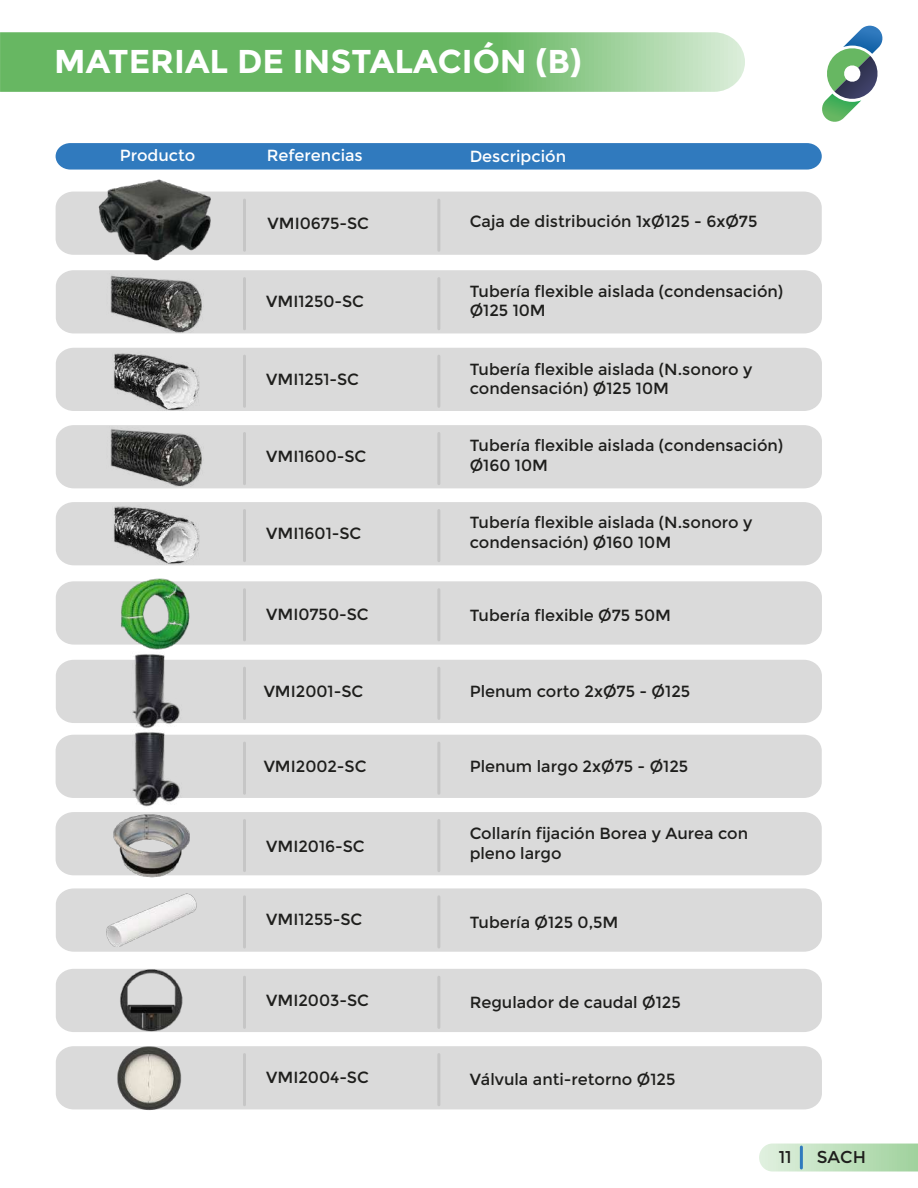
<style>
.page{position:relative;width:918px;height:1188px;background:#fff}
.page>*{position:absolute;margin:0;border:0;box-sizing:border-box;transform-origin:0 0}
.t1{font:700 33px "Montserrat";color:#fff}
.t2{font:17.1px "Montserrat";color:#1e1e1c}
.t3{font:16.2px/19.4px "Montserrat";color:#1e1e1c}
.t4{font:16.2px "Montserrat";color:#fff}
</style>
<div class="page">
<div style="left:56px;top:270px;width:766px;height:63px;background:#dadada"></div>
<div style="left:56px;top:348px;width:766px;height:63px;background:#dadada"></div>
<div style="left:56px;top:425px;width:766px;height:63px;background:#dadada"></div>
<div style="left:56px;top:502px;width:766px;height:63px;background:#dadada"></div>
<div style="left:56px;top:581px;width:766px;height:64px;background:#dadada"></div>
<svg style="left:56px;top:143px;width:766px;height:27px;background:#357dbf"></svg>
<div style="left:56px;top:192px;width:766px;height:63px;background:#dadada"></div>
<div style="left:56px;top:660px;width:766px;height:63px;background:#dadada"></div>
<div style="left:56px;top:735px;width:766px;height:63px;background:#dadada"></div>
<div style="left:56px;top:812px;width:766px;height:63px;background:#dadada"></div>
<div style="left:56px;top:888px;width:766px;height:64px;background:#dadada"></div>
<div style="left:56px;top:969px;width:766px;height:63px;background:#dadada"></div>
<div style="left:56px;top:1046px;width:766px;height:63px;background:#dadada"></div>
<hr style="left:243px;top:279px;width:3px;height:50px;background:#c6c6c6">
<hr style="left:243px;top:356px;width:3px;height:50px;background:#c6c6c6">
<hr style="left:243px;top:433px;width:3px;height:51px;background:#c6c6c6">
<hr style="left:243px;top:510px;width:3px;height:51px;background:#c6c6c6">
<hr style="left:243px;top:590px;width:3px;height:50px;background:#c6c6c6">
<hr style="left:243px;top:200px;width:3px;height:50px;background:#c6c6c6">
<hr style="left:243px;top:668px;width:3px;height:50px;background:#c6c6c6">
<hr style="left:243px;top:743px;width:3px;height:50px;background:#c6c6c6">
<hr style="left:243px;top:820px;width:3px;height:51px;background:#c6c6c6">
<hr style="left:243px;top:897px;width:3px;height:50px;background:#c6c6c6">
<hr style="left:243px;top:977px;width:3px;height:50px;background:#c6c6c6">
<hr style="left:243px;top:1055px;width:3px;height:50px;background:#c6c6c6">
<hr style="left:437px;top:279px;width:3px;height:50px;background:#c6c6c6">
<hr style="left:437px;top:356px;width:3px;height:50px;background:#c6c6c6">
<hr style="left:437px;top:433px;width:3px;height:51px;background:#c6c6c6">
<hr style="left:437px;top:510px;width:3px;height:51px;background:#c6c6c6">
<hr style="left:437px;top:590px;width:3px;height:50px;background:#c6c6c6">
<hr style="left:437px;top:200px;width:3px;height:50px;background:#c6c6c6">
<hr style="left:437px;top:668px;width:3px;height:50px;background:#c6c6c6">
<hr style="left:437px;top:743px;width:3px;height:50px;background:#c6c6c6">
<hr style="left:437px;top:820px;width:3px;height:51px;background:#c6c6c6">
<hr style="left:437px;top:897px;width:3px;height:50px;background:#c6c6c6">
<hr style="left:437px;top:977px;width:3px;height:50px;background:#c6c6c6">
<hr style="left:437px;top:1055px;width:3px;height:50px;background:#c6c6c6">
<svg style="left:759px;top:1144px;width:159px;height:28px;background:#c1e1bf"></svg>
<hr style="left:800px;top:1147px;width:3px;height:21px;background:#307abe">
<img style="left:106px;top:273px;width:106px;height:50px">
<img style="left:106px;top:323px;width:106px;height:71px">
<img style="left:106px;top:394px;width:106px;height:83px">
<img style="left:106px;top:477px;width:106px;height:119px">
<img style="left:119px;top:579px;width:71px;height:70px">
<img style="left:119px;top:969px;width:65px;height:63px">
<img style="left:114px;top:1046px;width:69px;height:65px">
<img style="left:89px;top:160px;width:140px;height:113px">
<img style="left:104px;top:812px;width:90px;height:62px">
<img style="left:104px;top:874px;width:94px;height:78px">
<img style="left:124px;top:654px;width:61px;height:75px">
<img style="left:124px;top:732px;width:61px;height:75px">
<svg style="left:822px;top:26px;width:61px;height:96px"></svg>
<svg style="left:0;top:32px;width:745px;height:60px;background:#7bc077"></svg>
<h1 class="t1" style="left:54px;top:42px;width:529px">MATERIAL DE INSTALACIÓN (B)</h1>
<p class="t4" style="left:120px;top:146px;width:77px">Producto</p>
<p class="t4" style="left:267px;top:146px;width:98px">Referencias</p>
<p class="t4" style="left:470px;top:147px;width:98px">Descripción</p>
<p class="t3" style="left:268px;top:213px;width:103px">VMI0675-SC</p>
<p class="t3" style="left:470px;top:212px;width:289px">Caja de distribución 1xØ125 - 6xØ75</p>
<p class="t3" style="left:266px;top:292px;width:99px">VMI1250-SC</p>
<p class="t3" style="left:266px;top:369px;width:95px">VMI1251-SC</p>
<p class="t3" style="left:266px;top:447px;width:102px">VMI1600-SC</p>
<p class="t3" style="left:266px;top:524px;width:97px">VMI1601-SC</p>
<p class="t3" style="left:266px;top:604px;width:104px">VMI0750-SC</p>
<p class="t3" style="left:264px;top:682px;width:101px">VMI2001-SC</p>
<p class="t3" style="left:264px;top:756px;width:104px">VMI2002-SC</p>
<p class="t3" style="left:266px;top:837px;width:100px">VMI2016-SC</p>
<p class="t3" style="left:266px;top:910px;width:98px">VMI1255-SC</p>
<p class="t3" style="left:266px;top:991px;width:104px">VMI2003-SC</p>
<p class="t3" style="left:266px;top:1068px;width:104px">VMI2004-SC</p>
<p class="t3" style="left:470px;top:282px;width:315px">Tubería flexible aislada (condensación)<br>Ø125 10M</p>
<p class="t3" style="left:470px;top:359px;width:284px">Tubería flexible aislada (N.sonoro y condensación) Ø125 10M</p>
<p class="t3" style="left:470px;top:436px;width:315px">Tubería flexible aislada (condensación)<br>Ø160 10M</p>
<p class="t3" style="left:470px;top:513px;width:284px">Tubería flexible aislada (N.sonoro y condensación) Ø160 10M</p>
<p class="t3" style="left:470px;top:606px;width:203px">Tubería flexible Ø75 50M</p>
<p class="t3" style="left:470px;top:682px;width:222px">Plenum corto 2xØ75 - Ø125</p>
<p class="t3" style="left:470px;top:756px;width:220px">Plenum largo 2xØ75 - Ø125</p>
<p class="t3" style="left:470px;top:824px;width:280px">Collarín fijación Borea y Aurea con pleno largo</p>
<p class="t3" style="left:470px;top:913px;width:150px">Tubería Ø125 0,5M</p>
<p class="t3" style="left:470px;top:993px;width:213px">Regulador de caudal Ø125</p>
<p class="t3" style="left:470px;top:1070px;width:207px">Válvula anti-retorno Ø125</p>
<p class="t2" style="left:779px;top:1147px;width:15px">11</p>
<p class="t2" style="left:817px;top:1147px;width:51px">SACH</p>
</div>
